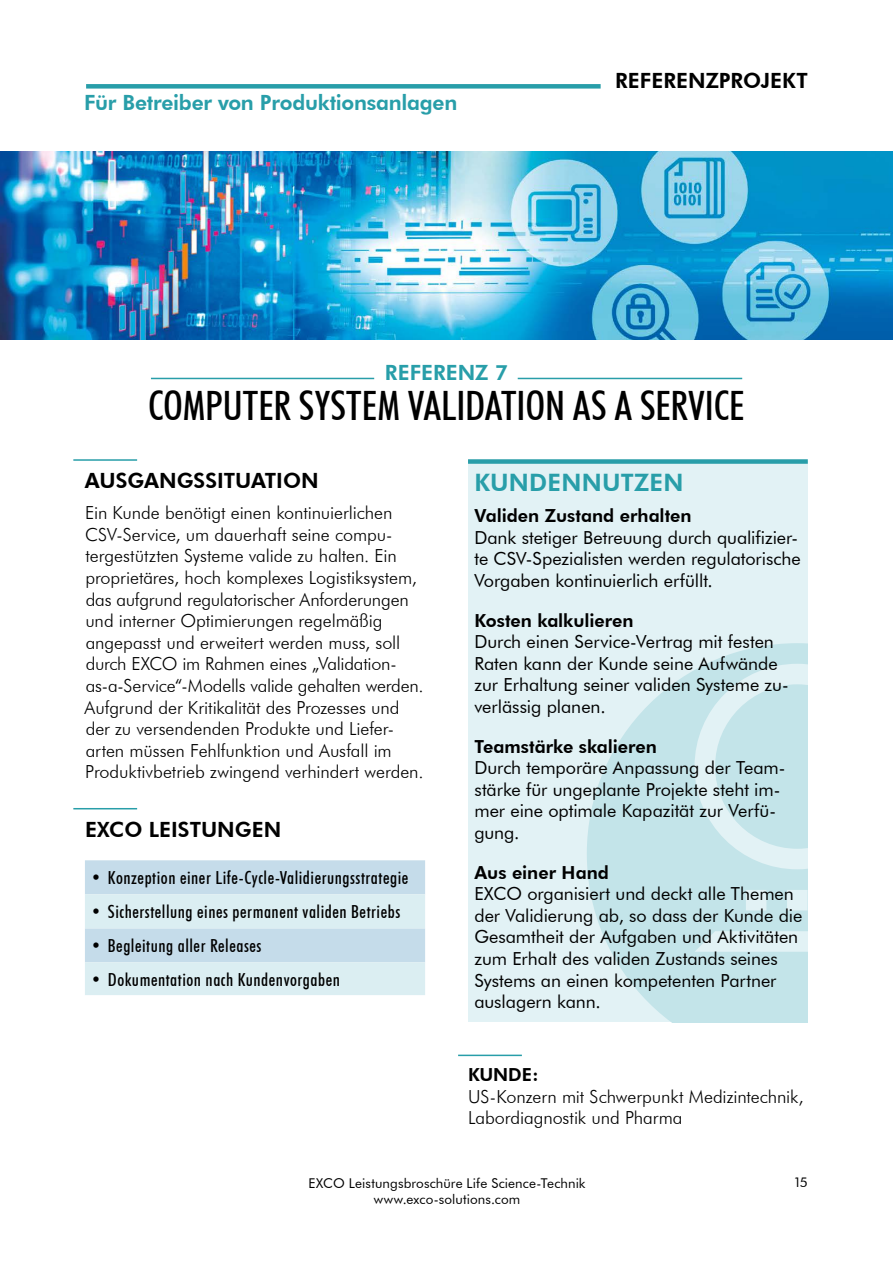
<style>
.page{position:relative;width:893px;height:1263px;background:#fff}
.page>*{position:absolute;margin:0;border:0;box-sizing:border-box;transform-origin:0 0}
.t1{font:500 condensed 40.5px "Futura BT";letter-spacing:-.005em;color:#000}
.t2{font:800 24px "Futura BT";letter-spacing:.01em;color:#289ea9}
.t3{font:800 21px "Futura BT";color:#000}
.t4{font:800 21px "Futura BT";letter-spacing:-.01em;color:#289ea9}
.t5{font:300 18px/21.6px "Futura BT";letter-spacing:-.005em;color:#000}
.t6{font:18px/21.6px "Futura BT";letter-spacing:-.005em;color:#000}
.t7{font:500 condensed 18px "Futura BT";letter-spacing:.03em;color:#000}
.t8{font:800 18px "Futura BT";color:#000}
.t9{font:13.5px/16.2px "Futura BT";letter-spacing:.01em;color:#000;text-align:center}
</style>
<div class="page">
<svg style="left:85px;top:860px;width:340px;height:135px;background:#d0e5ee"></svg>
<div style="left:468px;top:461px;width:340px;height:561px;background:#e2f2f5"></div>
<svg style="left:587px;top:643px;width:221px;height:379px;fill:#c3e4e9"></svg>
<div style="left:86px;top:84px;width:515px;height:5px;background:#289ea9"></div>
<img style="left:0;top:151px;width:893px;height:189px">
<div style="left:468px;top:459px;width:340px;height:5px;background:#289ea9"></div>
<hr style="left:73px;top:459px;width:64px;height:2px;background:#289ea9">
<hr style="left:73px;top:808px;width:64px;height:1px;background:#289ea9">
<hr style="left:458px;top:1054px;width:64px;height:2px;background:#289ea9">
<hr style="left:151px;top:378px;width:223px;height:1px;background:#289ea9">
<hr style="left:518px;top:378px;width:224px;height:1px;background:#289ea9">
<p class="t4" style="left:84px;top:89px;width:375px">Für Betreiber von Produktionsanlagen</p>
<p class="t3" style="left:615px;top:68px;width:194px">REFERENZPROJEKT</p>
<p class="t4" style="left:385px;top:359px;width:124px">REFERENZ 7</p>
<h1 class="t1" style="left:148px;top:381px;width:598px">COMPUTER SYSTEM VALIDATION AS A SERVICE</h1>
<p class="t3" style="left:85px;top:468px;width:235px">AUSGANGSSITUATION</p>
<p class="t5" style="left:85px;top:502px;width:340px">Ein Kunde benötigt einen kontinuierlichen CSV-Service, um dauerhaft seine compu&shy;tergestützten Systeme valide zu halten. Ein proprietäres, hoch komplexes Logistiksystem, das aufgrund regulatorischer Anforderungen und interner Optimierungen regelmäßig angepasst und erweitert werden muss, soll durch EXCO im Rahmen eines „Validation&shy;as-a-Service“-Modells valide gehalten werden.<br>Aufgrund der Kritikalität des Prozesses und der zu versendenden Produkte und Liefer&shy;arten müssen Fehlfunktion und Ausfall im Produktivbetrieb zwingend verhindert werden.</p>
<p class="t3" style="left:85px;top:817px;width:198px">EXCO LEISTUNGEN</p>
<p class="t7" style="left:91px;top:867px;width:319px">• Konzeption einer Life-Cycle-Validierungsstrategie</p>
<p class="t7" style="left:91px;top:901px;width:311px">• Sicherstellung eines permanent validen Betriebs</p>
<p class="t7" style="left:91px;top:935px;width:172px">• Begleitung aller Releases</p>
<p class="t7" style="left:91px;top:968px;width:250px">• Dokumentation nach Kundenvorgaben</p>
<h2 class="t2" style="left:474px;top:468px;width:211px">KUNDENNUTZEN</h2>
<p class="t8" style="left:474px;top:505px;width:219px">Validen Zustand erhalten</p>
<p class="t6" style="left:474px;top:526px;width:328px">Dank stetiger Betreuung durch qualifizier&shy;te CSV-Spezialisten werden regulatorische<br>Vorgaben kontinuierlich erfüllt.</p>
<p class="t8" style="left:474px;top:609px;width:161px">Kosten kalkulieren</p>
<p class="t6" style="left:474px;top:631px;width:316px">Durch einen Service-Vertrag mit festen Raten kann der Kunde seine Aufwände zur Erhaltung seiner validen Systeme zu&shy;verlässig planen.</p>
<p class="t8" style="left:474px;top:735px;width:184px">Teamstärke skalieren</p>
<p class="t6" style="left:474px;top:757px;width:312px">Durch temporäre Anpassung der Team&shy;stärke für ungeplante Projekte steht im&shy;mer eine optimale Kapazität zur Verfü&shy;gung.</p>
<p class="t8" style="left:474px;top:861px;width:136px">Aus einer Hand</p>
<p class="t6" style="left:474px;top:883px;width:329px">EXCO organisiert und deckt alle Themen der Validierung ab, so dass der Kunde die Gesamtheit der Aufgaben und Aktivitäten zum Erhalt des validen Zustands seines Systems an einen kompetenten Partner auslagern kann.</p>
<p class="t8" style="left:468px;top:1064px;width:72px">KUNDE:</p>
<p class="t5" style="left:468px;top:1085px;width:337px">US-Konzern mit Schwerpunkt Medizintechnik,<br>Labordiagnostik und Pharma</p>
<p class="t9" style="left:308px;top:1175px;width:279px">EXCO Leistungsbroschüre Life Science-Technik www.exco-solutions.com</p>
<p class="t9" style="left:793px;top:1174px;width:16px">15</p>
</div>
